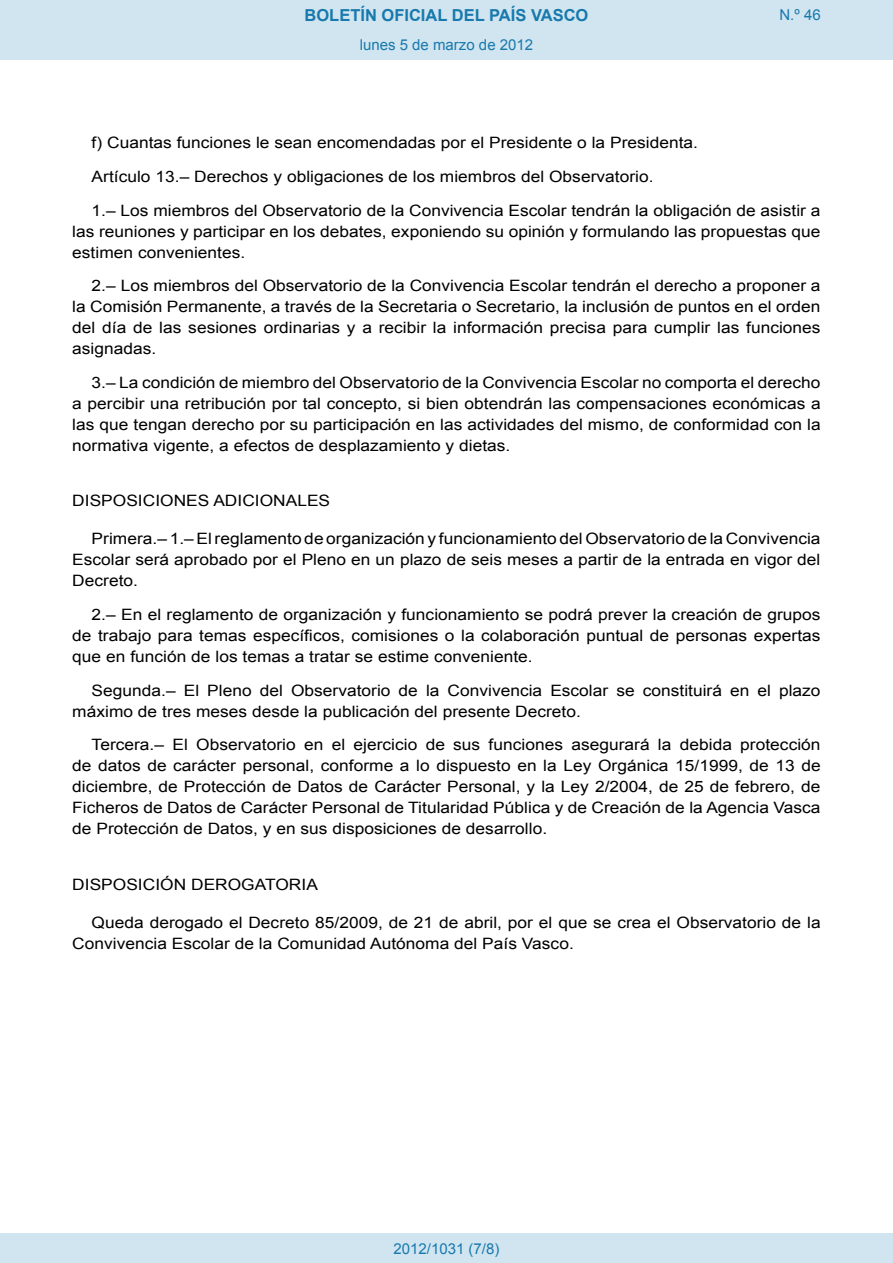
<style>
.page{position:relative;width:893px;height:1263px;background:#fff}
.page>*{position:absolute;margin:0;border:0;box-sizing:border-box;transform-origin:0 0}
.t1{font:700 16.5px "Arial";color:#1879ad}
.BOPVDetalle{font:15.6px/21px "Arial";color:#000;text-align:justify;scale:1.11 1}
.BOPVDisposicion{font:15.6px "Arial";color:#000;scale:1.11 1}
.Paginacion_Centro{font:15px "Arial";color:#1879ad}
</style>
<div class="page">
<div style="left:0;top:0;width:893px;height:60px;background:#d0e5f0"></div>
<div style="left:0;top:1233px;width:893px;height:30px;background:#d0e5f0"></div>
<p class="t1" style="left:305px;top:4px;width:285px">BOLETÍN OFICIAL DEL PAÍS VASCO</p>
<p class="Paginacion_Centro" style="left:360px;top:35px;width:175px">lunes 5 de marzo de 2012</p>
<p class="Paginacion_Centro" style="left:779px;top:5px;width:43px">N.º 46</p>
<p class="BOPVDetalle" style="left:92px;top:132px;width:548px">f) Cuantas funciones le sean encomendadas por el Presidente o la Presidenta.</p>
<p class="BOPVDetalle" style="left:92px;top:166px;width:508px">Artículo 13.– Derechos y obligaciones de los miembros del Observatorio.</p>
<p class="BOPVDetalle" style="left:72px;top:200px;width:675px;text-indent:19px">1.– Los miembros del Observatorio de la Convivencia Escolar tendrán la obligación de asistir a las reuniones y participar en los debates, exponiendo su opinión y formulando las propuestas que estimen convenientes.</p>
<p class="BOPVDetalle" style="left:72px;top:276px;width:676px;text-indent:19px">2.– Los miembros del Observatorio de la Convivencia Escolar tendrán el derecho a proponer a la Comisión Permanente, a través de la Secretaria o Secretario, la inclusión de puntos en el orden del día de las sesiones ordinarias y a recibir la información precisa para cumplir las funciones asignadas.</p>
<p class="BOPVDetalle" style="left:72px;top:372px;width:676px;text-indent:19px">3.– La condición de miembro del Observatorio de la Convivencia Escolar no comporta el derecho a percibir una retribución por tal concepto, si bien obtendrán las compensaciones económicas a las que tengan derecho por su participación en las actividades del mismo, de conformidad con la normativa vigente, a efectos de desplazamiento y dietas.</p>
<p class="BOPVDisposicion" style="left:72px;top:490px;width:234px">DISPOSICIONES ADICIONALES</p>
<p class="BOPVDetalle" style="left:72px;top:528px;width:676px;text-indent:19px">Primera.– 1.– El reglamento de organización y funcionamiento del Observatorio de la Convivencia Escolar será aprobado por el Pleno en un plazo de seis meses a partir de la entrada en vigor del Decreto.</p>
<p class="BOPVDetalle" style="left:72px;top:604px;width:676px;text-indent:19px">2.– En el reglamento de organización y funcionamiento se podrá prever la creación de grupos de trabajo para temas específicos, comisiones o la colaboración puntual de personas expertas que en función de los temas a tratar se estime conveniente.</p>
<p class="BOPVDetalle" style="left:72px;top:680px;width:676px;text-indent:19px">Segunda.– El Pleno del Observatorio de la Convivencia Escolar se constituirá en el plazo máximo de tres meses desde la publicación del presente Decreto.</p>
<p class="BOPVDetalle" style="left:72px;top:735px;width:676px;text-indent:19px">Tercera.– El Observatorio en el ejercicio de sus funciones asegurará la debida protección de datos de carácter personal, conforme a lo dispuesto en la Ley Orgánica 15/1999, de 13 de diciembre, de Protección de Datos de Carácter Personal, y la Ley 2/2004, de 25 de febrero, de Ficheros de Datos de Carácter Personal de Titularidad Pública y de Creación de la Agencia Vasca de Protección de Datos, y en sus disposiciones de desarrollo.</p>
<p class="BOPVDisposicion" style="left:72px;top:874px;width:223px">DISPOSICIÓN DEROGATORIA</p>
<p class="BOPVDetalle" style="left:72px;top:912px;width:676px;text-indent:19px">Queda derogado el Decreto 85/2009, de 21 de abril, por el que se crea el Observatorio de la<br>Convivencia Escolar de la Comunidad Autónoma del País Vasco.</p>
<p class="Paginacion_Centro" style="left:393px;top:1238px;width:107px">2012/1031 (7/8)</p>
</div>
